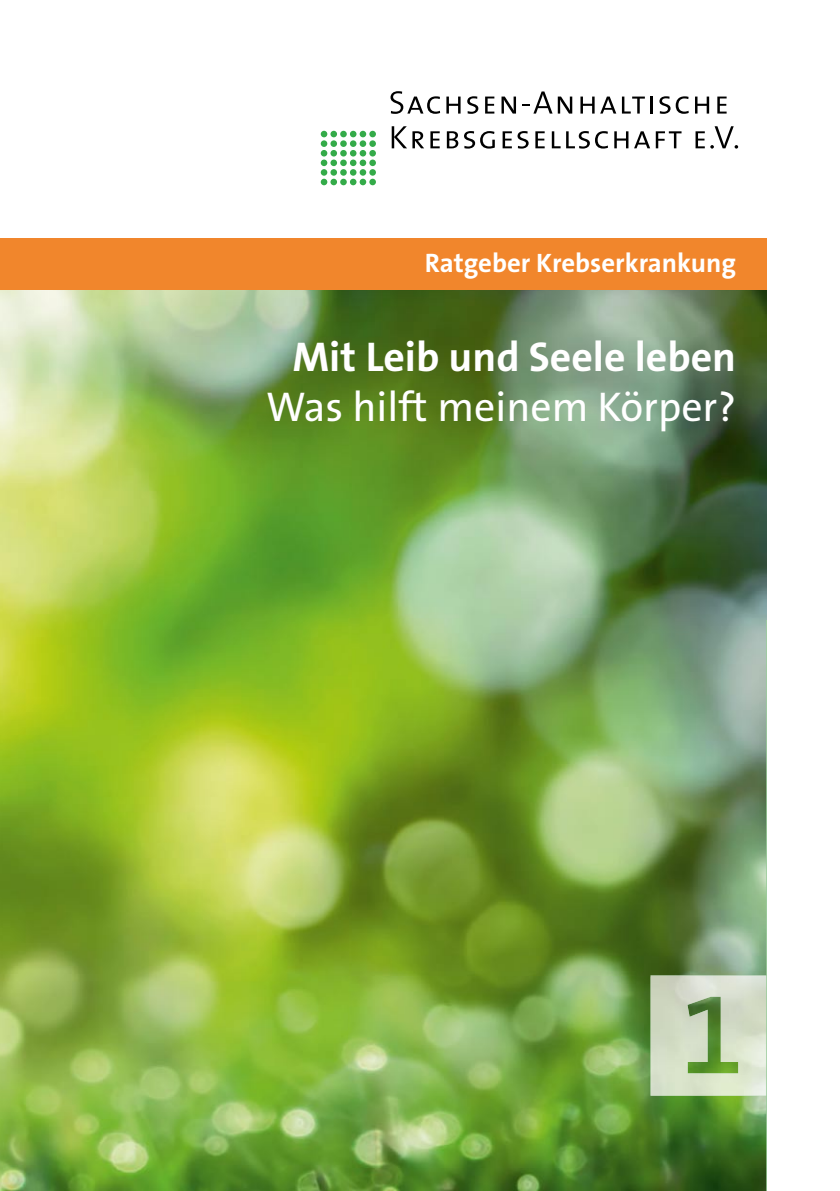
<style>
.page{position:relative;width:840px;height:1191px;background:#fff}
.page>*{position:absolute;margin:0;border:0;box-sizing:border-box;transform-origin:0 0}
.t1{font:41.8px "The Sans B5 Plain";color:#fff}
.t2{font:700 41.8px "The Sans B7";color:#fff}
.t3{font:700 26.8px "The Sans B7";color:#fff}
</style>
<div class="page">
<img style="left:0;top:289px;width:765px;height:902px">
<div style="left:0;top:238px;width:765px;height:51px;background:#f1862c"></div>
<svg style="left:391px;top:126px;width:33px;height:22px"></svg>
<svg style="left:430px;top:131px;width:9px;height:17px"></svg>
<svg style="left:446px;top:131px;width:12px;height:17px"></svg>
<svg style="left:464px;top:131px;width:30px;height:18px"></svg>
<svg style="left:502px;top:131px;width:9px;height:17px"></svg>
<svg style="left:517px;top:131px;width:11px;height:18px"></svg>
<svg style="left:535px;top:131px;width:9px;height:17px"></svg>
<svg style="left:551px;top:131px;width:9px;height:17px"></svg>
<svg style="left:566px;top:131px;width:41px;height:18px"></svg>
<svg style="left:614px;top:131px;width:35px;height:17px"></svg>
<svg style="left:655px;top:131px;width:26px;height:17px"></svg>
<svg style="left:695px;top:131px;width:9px;height:17px"></svg>
<svg style="left:710px;top:126px;width:27px;height:23px"></svg>
<svg style="left:390px;top:91px;width:50px;height:23px"></svg>
<svg style="left:446px;top:97px;width:14px;height:17px"></svg>
<svg style="left:467px;top:96px;width:11px;height:18px"></svg>
<svg style="left:485px;top:97px;width:9px;height:17px"></svg>
<svg style="left:501px;top:97px;width:14px;height:17px"></svg>
<svg style="left:522px;top:91px;width:50px;height:23px"></svg>
<svg style="left:580px;top:97px;width:14px;height:17px"></svg>
<svg style="left:600px;top:97px;width:44px;height:17px"></svg>
<svg style="left:650px;top:97px;width:2px;height:17px"></svg>
<svg style="left:659px;top:96px;width:29px;height:18px"></svg>
<svg style="left:695px;top:97px;width:13px;height:17px"></svg>
<svg style="left:717px;top:97px;width:9px;height:17px"></svg>
<div style="left:369px;top:131px;width:7px;height:6px;background:#34ab49;border-radius:50%"></div>
<div style="left:320px;top:179px;width:7px;height:6px;background:#34ab49;border-radius:50%"></div>
<div style="left:330px;top:179px;width:7px;height:6px;background:#34ab49;border-radius:50%"></div>
<div style="left:320px;top:169px;width:7px;height:7px;background:#34ab49;border-radius:50%"></div>
<div style="left:330px;top:169px;width:7px;height:7px;background:#34ab49;border-radius:50%"></div>
<div style="left:320px;top:159px;width:7px;height:7px;background:#34ab49;border-radius:50%"></div>
<svg style="left:340px;top:179px;width:16px;height:6px"></svg>
<div style="left:340px;top:169px;width:6px;height:7px;background:#34ab49;border-radius:50%"></div>
<div style="left:330px;top:159px;width:7px;height:7px;background:#34ab49;border-radius:50%"></div>
<div style="left:320px;top:150px;width:7px;height:6px;background:#34ab49;border-radius:50%"></div>
<div style="left:359px;top:179px;width:7px;height:6px;background:#34ab49;border-radius:50%"></div>
<div style="left:350px;top:169px;width:6px;height:7px;background:#34ab49;border-radius:50%"></div>
<div style="left:340px;top:159px;width:6px;height:7px;background:#34ab49;border-radius:50%"></div>
<div style="left:330px;top:150px;width:7px;height:6px;background:#34ab49;border-radius:50%"></div>
<div style="left:320px;top:140px;width:7px;height:7px;background:#34ab49;border-radius:50%"></div>
<div style="left:369px;top:179px;width:7px;height:6px;background:#34ab49;border-radius:50%"></div>
<div style="left:359px;top:169px;width:7px;height:7px;background:#34ab49;border-radius:50%"></div>
<div style="left:350px;top:159px;width:6px;height:7px;background:#34ab49;border-radius:50%"></div>
<div style="left:330px;top:140px;width:7px;height:7px;background:#34ab49;border-radius:50%"></div>
<div style="left:320px;top:131px;width:7px;height:6px;background:#34ab49;border-radius:50%"></div>
<div style="left:369px;top:169px;width:7px;height:7px;background:#34ab49;border-radius:50%"></div>
<div style="left:359px;top:159px;width:7px;height:7px;background:#34ab49;border-radius:50%"></div>
<svg style="left:340px;top:150px;width:16px;height:6px"></svg>
<div style="left:340px;top:140px;width:6px;height:7px;background:#34ab49;border-radius:50%"></div>
<div style="left:330px;top:131px;width:7px;height:6px;background:#34ab49;border-radius:50%"></div>
<div style="left:369px;top:159px;width:7px;height:7px;background:#34ab49;border-radius:50%"></div>
<div style="left:359px;top:150px;width:7px;height:6px;background:#34ab49;border-radius:50%"></div>
<div style="left:350px;top:140px;width:6px;height:7px;background:#34ab49;border-radius:50%"></div>
<div style="left:369px;top:150px;width:7px;height:6px;background:#34ab49;border-radius:50%"></div>
<div style="left:359px;top:140px;width:7px;height:7px;background:#34ab49;border-radius:50%"></div>
<svg style="left:340px;top:131px;width:16px;height:6px"></svg>
<div style="left:369px;top:140px;width:7px;height:7px;background:#34ab49;border-radius:50%"></div>
<div style="left:359px;top:131px;width:7px;height:6px;background:#34ab49;border-radius:50%"></div>
<img style="left:650px;top:975px;width:115px;height:120px">
<p class="t3" style="left:424px;top:248px;width:312px">Ratgeber Krebserkrankung</p>
<h1 class="t2" style="left:292px;top:334px;width:445px">Mit Leib und Seele leben</h1>
<h1 class="t1" style="left:266px;top:384px;width:471px">Was hilft meinem Körper?</h1>
</div>
